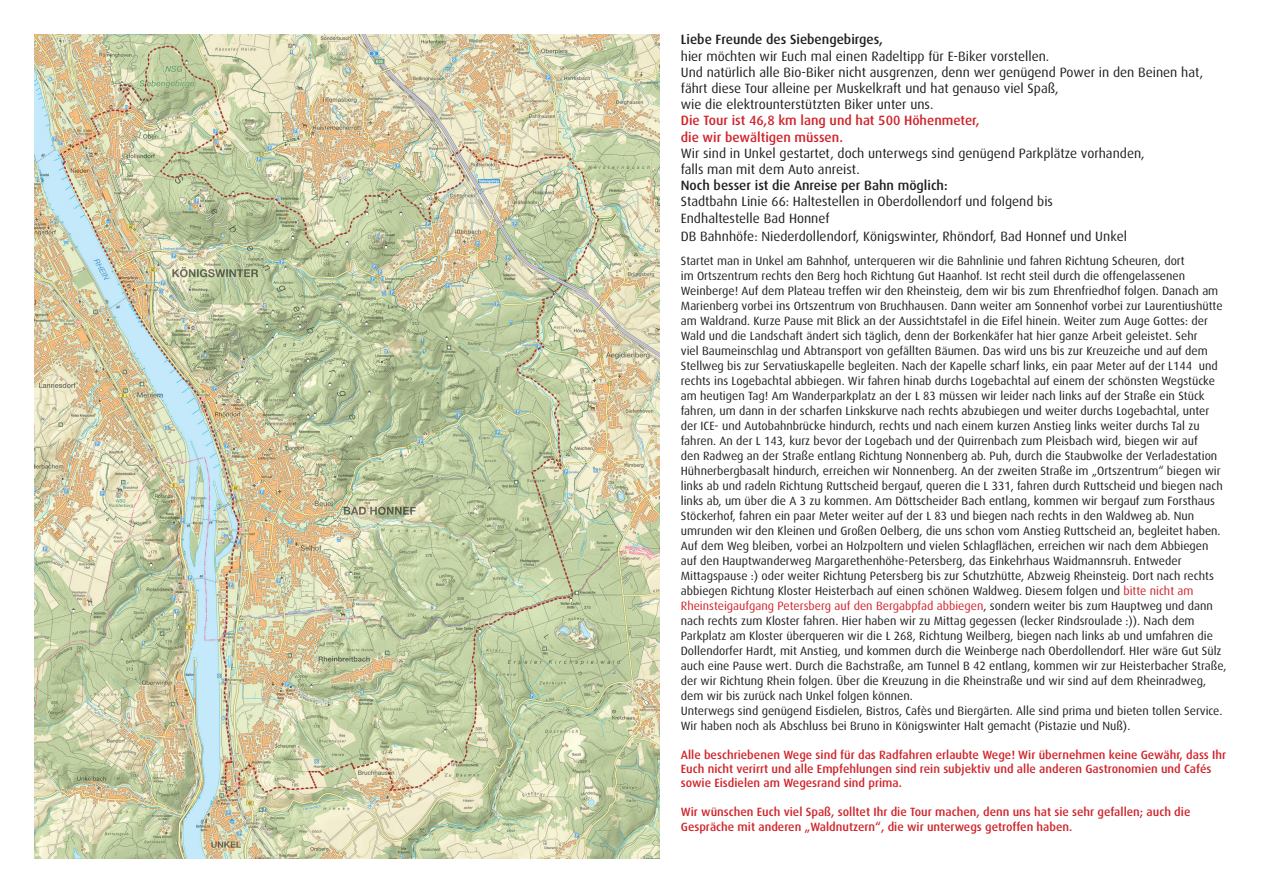
<style>
.page{position:relative;width:1263px;height:893px;background:#fff}
.page>*{position:absolute;margin:0;border:0;box-sizing:border-box;transform-origin:0 0}
.t1{font:13.5px/16.2px "Dax";color:#231f20}
.t2{font:500 13.5px "Dax";color:#231f20}
.t3{font:500 13.5px/16.2px "Dax";color:#d1232a}
.t4{font:12px/15px "Dax";color:#231f20}
.t5{font:500 12px/14.4px "Dax";color:#d1232a}
.s1{color:#d1232a}
</style>
<div class="page">
<img style="left:34px;top:34px;width:625px;height:825px">
<p class="t2" style="left:681px;top:32px;width:204px">Liebe Freunde des Siebengebirges,</p>
<p class="t1" style="left:681px;top:48px;width:524px">hier möchten wir Euch mal einen Radeltipp für E-Biker vorstellen.<br>Und natürlich alle Bio-Biker nicht ausgrenzen, denn wer genügend Power in den Beinen hat, fährt diese Tour alleine per Muskelkraft und hat genauso viel Spaß,<br>wie die elektrounterstützten Biker unter uns.</p>
<p class="t3" style="left:681px;top:113px;width:300px">Die Tour ist 46,8 km lang und hat 500 Höhenmeter, die wir bewältigen müssen.</p>
<p class="t1" style="left:681px;top:145px;width:465px">Wir sind in Unkel gestartet, doch unterwegs sind genügend Parkplätze vorhanden, falls man mit dem Auto anreist.</p>
<p class="t2" style="left:681px;top:178px;width:268px">Noch besser ist die Anreise per Bahn möglich:</p>
<p class="t1" style="left:681px;top:194px;width:374px">Stadtbahn Linie 66: Haltestellen in Oberdollendorf und folgend bis<br>Endhaltestelle Bad Honnef</p>
<p class="t1" style="left:681px;top:228px;width:448px">DB Bahnhöfe: Niederdollendorf, Königswinter, Rhöndorf, Bad Honnef und Unkel</p>
<p class="t4" style="left:681px;top:253px;width:547px">Startet man in Unkel am Bahnhof, unterqueren wir die Bahnlinie und fahren Richtung Scheuren, dort<br>im Ortszentrum rechts den Berg hoch Richtung Gut Haanhof. Ist recht steil durch die offengelassenen Weinberge! Auf dem Plateau treffen wir den Rheinsteig, dem wir bis zum Ehrenfriedhof folgen. Danach am Marienberg vorbei ins Ortszentrum von Bruchhausen. Dann weiter am Sonnenhof vorbei zur Laurentiushütte am Waldrand. Kurze Pause mit Blick an der Aussichtstafel in die Eifel hinein. Weiter zum Auge Gottes: der Wald und die Landschaft ändert sich täglich, denn der Borkenkäfer hat hier ganze Arbeit geleistet. Sehr<br>viel Baumeinschlag und Abtransport von gefällten Bäumen. Das wird uns bis zur Kreuzeiche und auf dem Stellweg bis zur Servatiuskapelle begleiten. Nach der Kapelle scharf links, ein paar Meter auf der L144 und rechts ins Logebachtal abbiegen. Wir fahren hinab durchs Logebachtal auf einem der schönsten Wegstücke am heutigen Tag! Am Wanderparkplatz an der L 83 müssen wir leider nach links auf der Straße ein Stück fahren, um dann in der scharfen Linkskurve nach rechts abzubiegen und weiter durchs Logebachtal, unter der ICE- und Autobahnbrücke hindurch, rechts und nach einem kurzen Anstieg links weiter durchs Tal zu fahren. An der L 143, kurz bevor der Logebach und der Quirrenbach zum Pleisbach wird, biegen wir auf<br>den Radweg an der Straße entlang Richtung Nonnenberg ab. Puh, durch die Staubwolke der Verladestation Hühnerbergbasalt hindurch, erreichen wir Nonnenberg. An der zweiten Straße im „Ortszentrum“ biegen wir links ab und radeln Richtung Ruttscheid bergauf, queren die L 331, fahren durch Ruttscheid und biegen nach links ab, um über die A 3 zu kommen. Am Döttscheider Bach entlang, kommen wir bergauf zum Forsthaus Stöckerhof, fahren ein paar Meter weiter auf der L 83 und biegen nach rechts in den Waldweg ab. Nun umrunden wir den Kleinen und Großen Oelberg, die uns schon vom Anstieg Ruttscheid an, begleitet haben.<br>Auf dem Weg bleiben, vorbei an Holzpoltern und vielen Schlagflächen, erreichen wir nach dem Abbiegen auf den Hauptwanderweg Margarethenhöhe-Petersberg, das Einkehrhaus Waidmannsruh. Entweder Mittagspause :) oder weiter Richtung Petersberg bis zur Schutzhütte, Abzweig Rheinsteig. Dort nach rechts abbiegen Richtung Kloster Heisterbach auf einen schönen Waldweg. Diesem folgen und <span class="s1">bitte nicht am Rheinsteigaufgang Petersberg auf den Bergabpfad abbiegen</span>, sondern weiter bis zum Hauptweg und dann nach rechts zum Kloster fahren. Hier haben wir zu Mittag gegessen (lecker Rindsroulade :)). Nach dem Parkplatz am Kloster überqueren wir die L 268, Richtung Weilberg, biegen nach links ab und umfahren die Dollendorfer Hardt, mit Anstieg, und kommen durch die Weinberge nach Oberdollendorf. HIer wäre Gut Sülz auch eine Pause wert. Durch die Bachstraße, am Tunnel B 42 entlang, kommen wir zur Heisterbacher Straße, der wir Richtung Rhein folgen. Über die Kreuzung in die Rheinstraße und wir sind auf dem Rheinradweg, dem wir bis zurück nach Unkel folgen können.<br>Unterwegs sind genügend Eisdielen, Bistros, Cafès und Biergärten. Alle sind prima und bieten tollen Service.<br>Wir haben noch als Abschluss bei Bruno in Königswinter Halt gemacht (Pistazie und Nuß).</p>
<p class="t5" style="left:681px;top:747px;width:547px">Alle beschriebenen Wege sind für das Radfahren erlaubte Wege! Wir übernehmen keine Gewähr, dass Ihr<br>Euch nicht verirrt und alle Empfehlungen sind rein subjektiv und alle anderen Gastronomien und Cafés sowie Eisdielen am Wegesrand sind prima.</p>
<p class="t5" style="left:681px;top:805px;width:511px">Wir wünschen Euch viel Spaß, solltet Ihr die Tour machen, denn uns hat sie sehr gefallen; auch die<br>Gespräche mit anderen „Waldnutzern“, die wir unterwegs getroffen haben.</p>
</div>
